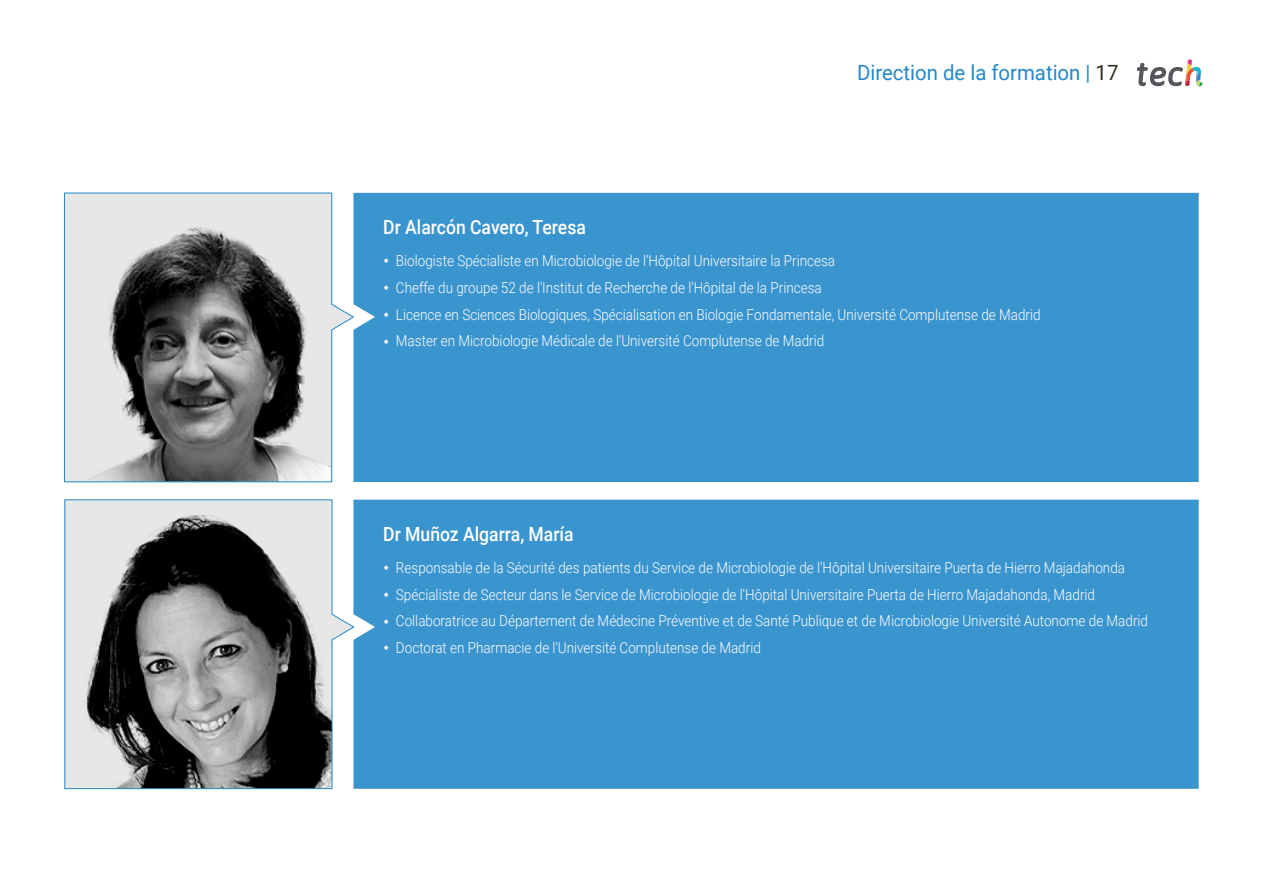
<style>
.page{position:relative;width:1263px;height:893px;background:#fff}
.page>*{position:absolute;margin:0;border:0;box-sizing:border-box;transform-origin:0 0}
.t1{font:21px "Roboto";color:#2488c9}
.t2{font:500 19.5px "Roboto";color:#fff;scale:.9 1}
.t3{font:300 15px/26.7px "Roboto";color:#fff;scale:.9 1}
.s1{color:#312e20}
</style>
<div class="page">
<div style="left:354px;top:500px;width:845px;height:289px;background:#3a94ce"></div>
<div style="left:354px;top:193px;width:845px;height:289px;background:#3a94ce"></div>
<svg style="left:64px;top:193px;width:290px;height:289px"></svg>
<svg style="left:64px;top:499px;width:290px;height:290px"></svg>
<svg style="left:1137px;top:60px;width:65px;height:27px"></svg>
<svg style="left:384px;top:258px;width:4px;height:5px"></svg>
<svg style="left:384px;top:285px;width:4px;height:5px"></svg>
<svg style="left:384px;top:312px;width:4px;height:5px"></svg>
<svg style="left:384px;top:339px;width:4px;height:5px"></svg>
<svg style="left:384px;top:565px;width:4px;height:5px"></svg>
<svg style="left:384px;top:592px;width:4px;height:5px"></svg>
<svg style="left:384px;top:619px;width:4px;height:5px"></svg>
<svg style="left:384px;top:645px;width:4px;height:5px"></svg>
<h1 class="t1" style="left:857px;top:58px;width:263px">Direction de la formation | <span class="s1">17</span></h1>
<h2 class="t2" style="left:383px;top:214px;width:227px">Dr Alarcón Cavero, Teresa</h2>
<p class="t3" style="left:396px;top:247px;width:718px">Biologiste Spécialiste en Microbiologie de l’Hôpital Universitaire la Princesa<br>Cheffe du groupe 52 de l'Institut de Recherche de l'Hôpital de la Princesa<br>Licence en Sciences Biologiques, Spécialisation en Biologie Fondamentale, Université Complutense de Madrid Master en Microbiologie Médicale de l'Université Complutense de Madrid</p>
<h2 class="t2" style="left:383px;top:520px;width:213px">Dr Muñoz Algarra, María</h2>
<p class="t3" style="left:396px;top:554px;width:837px">Responsable de la Sécurité des patients du Service de Microbiologie de l’Hôpital Universitaire Puerta de Hierro Majadahonda Spécialiste de Secteur dans le Service de Microbiologie de l'Hôpital Universitaire Puerta de Hierro Majadahonda, Madrid Collaboratrice au Département de Médecine Préventive et de Santé Publique et de Microbiologie Université Autonome de Madrid Doctorat en Pharmacie de l'Université Complutense de Madrid</p>
</div>
